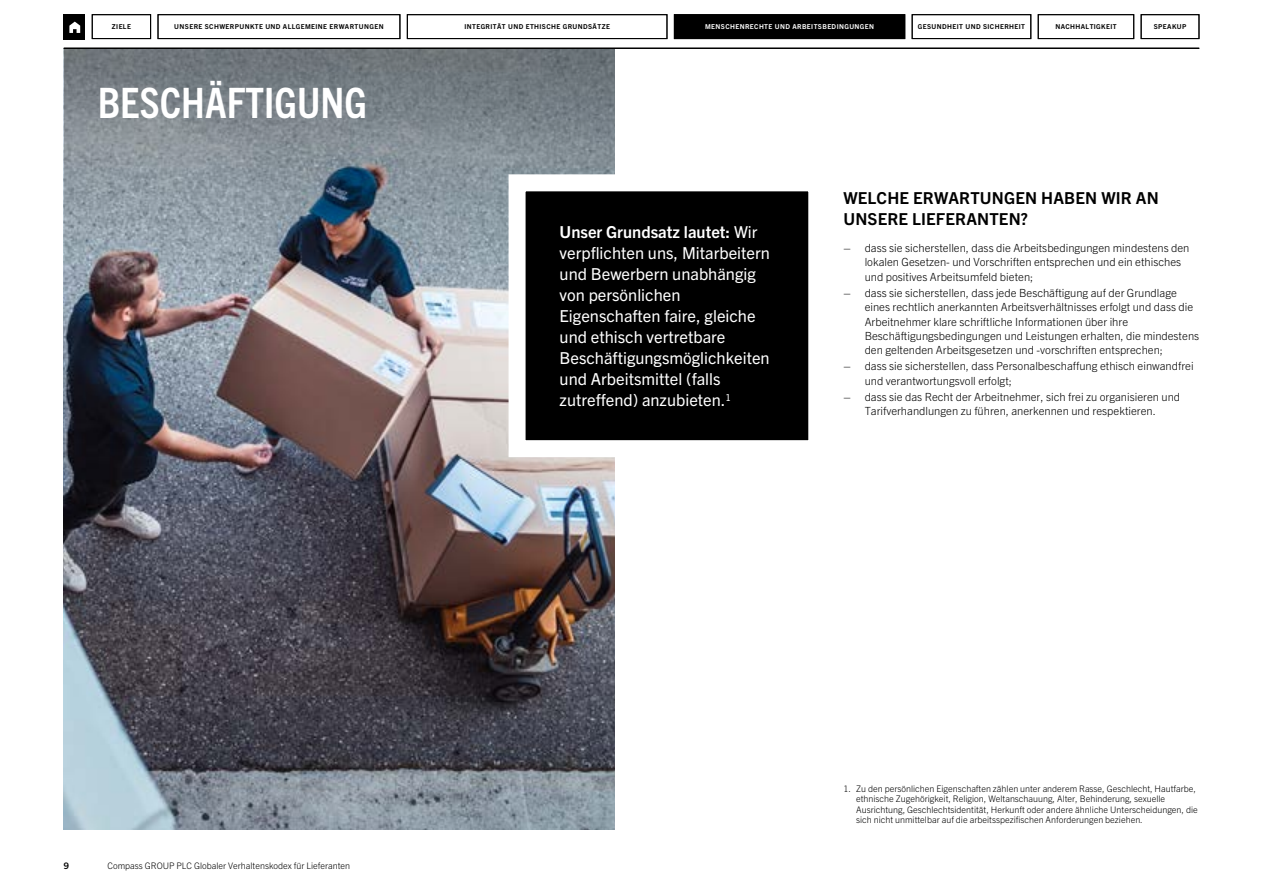
<style>
.page{position:relative;width:1263px;height:893px;background:#fff}
.page>*{position:absolute;margin:0;border:0;box-sizing:border-box;transform-origin:0 0}
.Page_Title{font:700 condensed 42px "Trade Gothic Next LT Pro";color:#fff}
.Introduction{font:16.5px/21px "Trade Gothic Next LT Pro";color:#fff}
.Heading-1{font:700 16.5px/21px "Trade Gothic Next LT Pro";letter-spacing:.01em;color:#000}
.t1{font:300 11.25px/14.2px "Trade Gothic Next LT Pro";color:#000}
.t2{font:300 9px/10.5px "Trade Gothic Next LT Pro";color:#000}
.t3{font:700 9px "Trade Gothic Next LT Pro";color:#000}
.t4{font:700 6.75px "Trade Gothic Next LT Pro";letter-spacing:.06em;color:#000}
.t5{font:700 6.75px "Trade Gothic Next LT Pro";letter-spacing:.06em;color:#fff}
.s1{font-weight:700}
</style>
<div class="page">
<div style="left:674px;top:15px;width:231px;height:24px;background:#000"></div>
<img style="left:64px;top:307px;width:550px;height:522px">
<svg style="left:64px;top:49px;width:550px;height:258px;background:#7f8890"></svg>
<svg style="left:500px;top:166px;width:309px;height:300px"></svg>
<div style="left:64px;top:14px;width:21px;height:26px;background:#000"></div>
<svg style="left:69px;top:22px;width:11px;height:11px"></svg>
<div style="left:92px;top:14px;width:59px;height:25px;border:1px solid #000"></div>
<div style="left:158px;top:14px;width:242px;height:25px;border:1px solid #000"></div>
<div style="left:407px;top:14px;width:260px;height:25px;border:1px solid #000"></div>
<div style="left:674px;top:14px;width:231px;height:25px;border:1px solid #000"></div>
<div style="left:912px;top:14px;width:119px;height:25px;border:1px solid #000"></div>
<div style="left:1038px;top:14px;width:96px;height:25px;border:1px solid #000"></div>
<div style="left:1141px;top:14px;width:58px;height:25px;border:1px solid #000"></div>
<hr style="left:64px;top:48px;width:1135px;height:1px;background:#000">
<p class="t4" style="left:112px;top:22px;width:20px">ZIELE</p>
<p class="t4" style="left:174px;top:22px;width:211px">UNSERE SCHWERPUNKTE UND ALLGEMEINE ERWARTUNGEN</p>
<p class="t4" style="left:464px;top:22px;width:147px">INTEGRITÄT UND ETHISCHE GRUNDSÄTZE</p>
<p class="t5" style="left:705px;top:22px;width:171px">MENSCHENRECHTE UND ARBEITSBEDINGUNGEN</p>
<p class="t4" style="left:918px;top:22px;width:109px">GESUNDHEIT UND SICHERHEIT</p>
<p class="t4" style="left:1055px;top:22px;width:63px">NACHHALTIGKEIT</p>
<p class="t4" style="left:1154px;top:22px;width:34px">SPEAKUP</p>
<p class="Page_Title" style="left:98px;top:74px;width:271px">BESCHÄFTIGUNG</p>
<p class="t3" style="left:64px;top:860px;width:7px">9</p>
<p class="t2" style="left:108px;top:860px;width:244px">Compass GROUP PLC Globaler Verhaltenskodex für Lieferanten</p>
<p class="Introduction" style="left:560px;top:221px;width:212px"><span class="s1">Unser Grundsatz lautet:</span> Wir verpflichten uns, Mitarbeitern und Bewerbern unabhängig von persönlichen<br>Eigenschaften faire, gleiche und ethisch vertretbare<br>Beschäftigungsmöglichkeiten und Arbeitsmittel (falls zutreffend) anzubieten.<sup>1</sup></p>
<p class="Heading-1" style="left:843px;top:186px;width:317px">WELCHE ERWARTUNGEN HABEN WIR AN<br>UNSERE LIEFERANTEN?</p>
<p class="t1" style="left:865px;top:240px;width:326px;text-indent:-21px">– dass sie sicherstellen, dass die Arbeitsbedingungen mindestens den lokalen Gesetzen- und Vorschriften entsprechen und ein ethisches und positives Arbeitsumfeld bieten;</p>
<p class="t1" style="left:865px;top:285px;width:336px;text-indent:-21px">– dass sie sicherstellen, dass jede Beschäftigung auf der Grundlage eines rechtlich anerkannten Arbeitsverhältnisses erfolgt und dass die Arbeitnehmer klare schriftliche Informationen über ihre Beschäftigungsbedingungen und Leistungen erhalten, die mindestens den geltenden Arbeitsgesetzen und -vorschriften entsprechen;</p>
<p class="t1" style="left:865px;top:358px;width:330px;text-indent:-21px">– dass sie sicherstellen, dass Personalbeschaffung ethisch einwandfrei und verantwortungsvoll erfolgt;</p>
<p class="t1" style="left:843px;top:389px;width:338px;text-align:center">– dass sie das Recht der Arbeitnehmer, sich frei zu organisieren und<br>Tarifverhandlungen zu führen, anerkennen und respektieren.</p>
<p class="t2" style="left:856px;top:783px;width:343px;text-indent:-13px">1. Zu den persönlichen Eigenschaften zählen unter anderem Rasse, Geschlecht, Hautfarbe, ethnische Zugehörigkeit, Religion, Weltanschauung, Alter, Behinderung, sexuelle Ausrichtung, Geschlechtsidentität, Herkunft oder andere ähnliche Unterscheidungen, die sich nicht unmittelbar auf die arbeitsspezifischen Anforderungen beziehen.</p>
</div>
